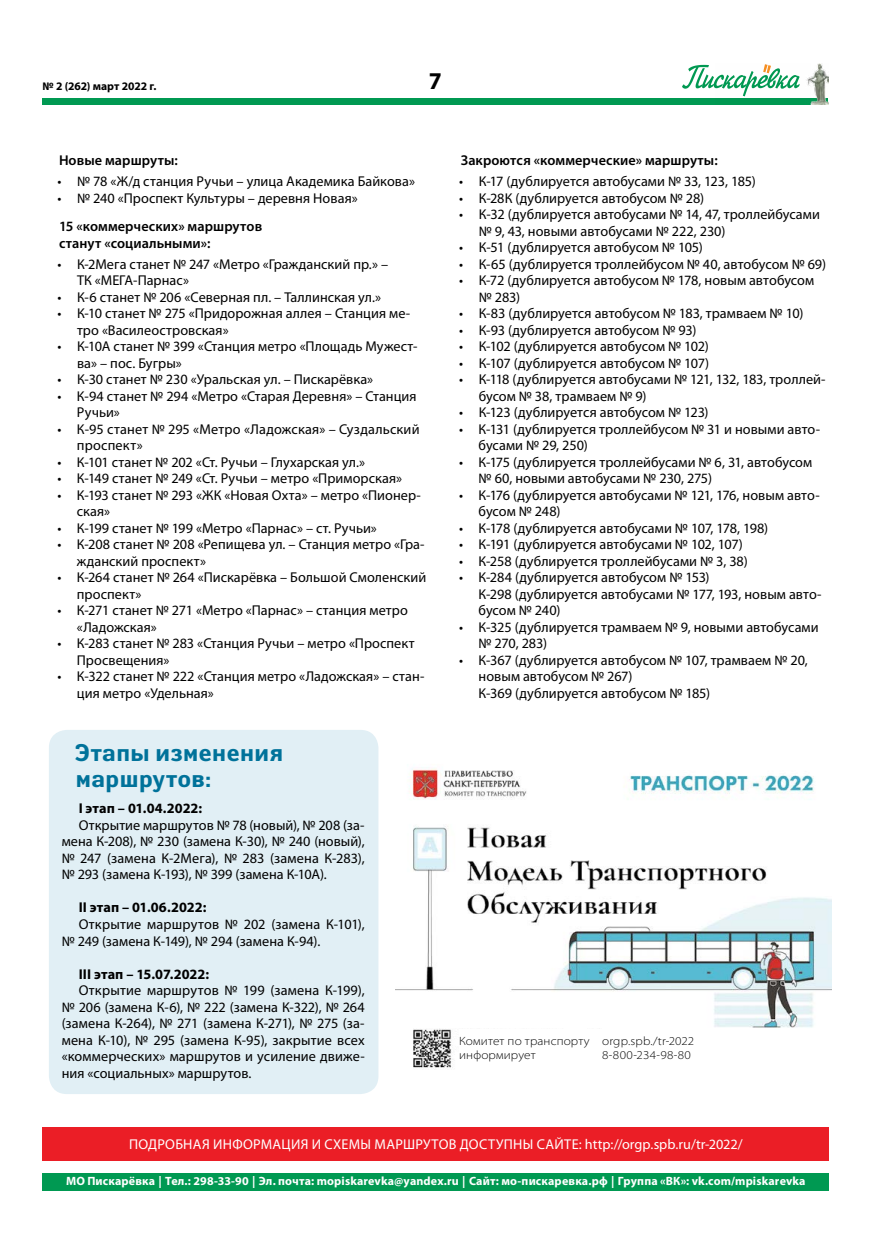
<style>
.page{position:relative;width:893px;height:1255px;background:#fff}
.page>*{position:absolute;margin:0;border:0;box-sizing:border-box;transform-origin:0 0}
.t1{font:700 24.15px "Myriad Pro";color:#000}
.t2{font:700 24px/25.8px "Yanus C";letter-spacing:-.005em;color:#00729a}
.t3{font:14.25px/16.5px "Myriad Pro";letter-spacing:.005em;color:#000}
.t4{font:600 14.25px/16.5px "Myriad Pro";letter-spacing:.005em;color:#000}
.t5{font:14.25px "Myriad Pro";letter-spacing:.015em;color:#fff}
.t6{font:700 14.25px "Myriad Pro";letter-spacing:.005em;color:#000}
.t7{font:700 12px "Myriad Pro";letter-spacing:.015em;color:#fff}
.t8{font:300 semi-expanded 12px/13.5px "Myriad Pro";letter-spacing:.015em;color:#000}
.t9{font:700 11.55px "Myriad Pro";letter-spacing:-.005em;color:#000}
</style>
<div class="page">
<div style="left:43px;top:98px;width:785px;height:7px;background:#009952"></div>
<svg style="left:682px;top:64px;width:34px;height:25px"></svg>
<img style="left:716px;top:64px;width:112px;height:41px">
<div style="left:43px;top:1173px;width:786px;height:17px;background:#009952"></div>
<div style="left:49px;top:730px;width:329px;height:363px;background:#e1eff5;border-radius:18px"></div>
<div style="left:43px;top:1126px;width:786px;height:33px;background:#eb1e26"></div>
<img style="left:396px;top:768px;width:436px;height:300px">
<div style="left:459px;top:1029px;width:160px;height:36px;background:#fff"></div>
<div style="left:602px;top:1027px;width:143px;height:39px;background:#fff"></div>
<p class="t9" style="left:43px;top:78px;width:115px">№ 2 (262) март 2022 г.</p>
<h1 class="t1" style="left:429px;top:65px;width:15px">7</h1>
<p class="t4" style="left:59px;top:152px;width:120px">Новые маршруты:</p>
<p class="t3" style="left:58px;top:173px;width:359px">• № 78 «Ж/д станция Ручьи – улица Академика Байкова»</p>
<p class="t3" style="left:58px;top:189px;width:302px">• № 240 «Проспект Культуры – деревня Новая»</p>
<p class="t4" style="left:59px;top:218px;width:205px">15 «коммерческих» маршрутов станут «социальными»:</p>
<p class="t3" style="left:77px;top:255px;width:313px;text-indent:-19px">• К-2Мега станет № 247 «Метро «Гражданский пр.» –<br>ТК «МЕГА-Парнас»</p>
<p class="t3" style="left:58px;top:288px;width:325px">• К-6 станет № 206 «Северная пл. – Таллинская ул.»</p>
<p class="t3" style="left:77px;top:305px;width:335px;text-indent:-19px">• К-10 станет № 275 «Придорожная аллея – Станция ме‑ тро «Василеостровская»</p>
<p class="t3" style="left:77px;top:338px;width:342px;text-indent:-19px">• К-10А станет № 399 «Станция метро «Площадь Мужест‑ ва» – пос. Бугры»</p>
<p class="t3" style="left:58px;top:371px;width:317px">• К-30 станет № 230 «Уральская ул. – Пискарёвка»</p>
<p class="t3" style="left:77px;top:387px;width:341px;text-indent:-19px">• К-94 станет № 294 «Метро «Старая Деревня» – Станция<br>Ручьи»</p>
<p class="t3" style="left:77px;top:420px;width:344px;text-indent:-19px">• К-95 станет № 295 «Метро «Ладожская» – Суздальский проспект»</p>
<p class="t3" style="left:57px;top:453px;width:309px">• К-101 станет № 202 «Ст. Ручьи – Глухарская ул.»</p>
<p class="t3" style="left:57px;top:470px;width:346px">• К-149 станет № 249 «Ст. Ручьи – метро «Приморская»</p>
<p class="t3" style="left:77px;top:486px;width:346px;text-indent:-19px">• К-193 станет № 293 «ЖК «Новая Охта» – метро «Пионер‑ ская»</p>
<p class="t3" style="left:57px;top:519px;width:321px">• К-199 станет № 199 «Метро «Парнас» – ст. Ручьи»</p>
<p class="t3" style="left:77px;top:536px;width:349px;text-indent:-19px">• К-208 станет № 208 «Репищева ул. – Станция метро «Гра‑ жданский проспект»</p>
<p class="t3" style="left:77px;top:569px;width:351px;text-indent:-19px">• К-264 станет № 264 «Пискарёвка – Большой Смоленский проспект»</p>
<p class="t3" style="left:77px;top:602px;width:333px;text-indent:-19px">• К-271 станет № 271 «Метро «Парнас» – станция метро «Ладожская»</p>
<p class="t3" style="left:77px;top:635px;width:339px;text-indent:-19px">• К-283 станет № 283 «Станция Ручьи – метро «Проспект<br>Просвещения»</p>
<p class="t3" style="left:77px;top:668px;width:349px;text-indent:-19px">• К-322 станет № 222 «Станция метро «Ладожская» – стан‑ ция метро «Удельная»</p>
<h2 class="t2" style="left:75px;top:740px;width:210px">Этапы изменения маршрутов:</h2>
<p class="t6" style="left:79px;top:799px;width:125px">I этап – 01.04.2022:</p>
<p class="t3" style="left:62px;top:816px;width:304px;text-align:justify;text-indent:17px">Открытие маршрутов № 78 (новый), № 208 (за‑ мена К-208), № 230 (замена К-30), № 240 (новый), № 247 (замена К-2Мега), № 283 (замена К-283), № 293 (замена К-193), № 399 (замена К-10А).</p>
<p class="t6" style="left:79px;top:898px;width:129px">II этап – 01.06.2022:</p>
<p class="t3" style="left:62px;top:915px;width:304px;text-indent:17px">Открытие маршрутов № 202 (замена К-101), № 249 (замена К-149), № 294 (замена К-94).</p>
<p class="t6" style="left:79px;top:964px;width:132px">III этап – 15.07.2022:</p>
<p class="t3" style="left:62px;top:981px;width:305px;text-align:justify;text-indent:17px">Открытие маршрутов № 199 (замена К-199), № 206 (замена К-6), № 222 (замена К-322), № 264 (замена К-264), № 271 (замена К-271), № 275 (за‑ мена К-10), № 295 (замена К-95), закрытие всех «коммерческих» маршрутов и усиление движе‑ ния «социальных» маршрутов.</p>
<p class="t4" style="left:461px;top:152px;width:258px">Закроются «коммерческие» маршруты:</p>
<p class="t3" style="left:459px;top:173px;width:298px">• К-17 (дублируется автобусами № 33, 123, 185)</p>
<p class="t3" style="left:459px;top:189px;width:246px">• К-28К (дублируется автобусом № 28)</p>
<p class="t3" style="left:479px;top:206px;width:343px;text-indent:-19px">• К-32 (дублируется автобусами № 14, 47, троллейбусами № 9, 43, новыми автобусами № 222, 230)</p>
<p class="t3" style="left:459px;top:239px;width:245px">• К-51 (дублируется автобусом № 105)</p>
<p class="t3" style="left:459px;top:255px;width:368px">• К-65 (дублируется троллейбусом № 40, автобусом № 69)</p>
<p class="t3" style="left:479px;top:272px;width:337px;text-indent:-19px">• К-72 (дублируется автобусом № 178, новым автобусом № 283)</p>
<p class="t3" style="left:459px;top:305px;width:346px">• К-83 (дублируется автобусом № 183, трамваем № 10)</p>
<p class="t3" style="left:459px;top:321px;width:239px">• К-93 (дублируется автобусом № 93)</p>
<p class="t3" style="left:459px;top:338px;width:251px">• К-102 (дублируется автобусом № 102)</p>
<p class="t3" style="left:459px;top:354px;width:251px">• К-107 (дублируется автобусом № 107)</p>
<p class="t3" style="left:479px;top:371px;width:348px;text-indent:-19px">• К-118 (дублируется автобусами № 121, 132, 183, троллей‑ бусом № 38, трамваем № 9)</p>
<p class="t3" style="left:459px;top:404px;width:251px">• К-123 (дублируется автобусом № 123)</p>
<p class="t3" style="left:479px;top:420px;width:343px;text-indent:-19px">• К-131 (дублируется троллейбусом № 31 и новыми авто‑ бусами № 29, 250)</p>
<p class="t3" style="left:479px;top:453px;width:335px;text-indent:-19px">• К-175 (дублируется троллейбусами № 6, 31, автобусом № 60, новыми автобусами № 230, 275)</p>
<p class="t3" style="left:479px;top:486px;width:343px;text-indent:-19px">• К-176 (дублируется автобусами № 121, 176, новым авто‑ бусом № 248)</p>
<p class="t3" style="left:459px;top:519px;width:311px">• К-178 (дублируется автобусами № 107, 178, 198)</p>
<p class="t3" style="left:459px;top:536px;width:285px">• К-191 (дублируется автобусами № 102, 107)</p>
<p class="t3" style="left:459px;top:552px;width:290px">• К-258 (дублируется троллейбусами № 3, 38)</p>
<p class="t3" style="left:479px;top:569px;width:344px;text-indent:-19px">• К-284 (дублируется автобусом № 153)<br>К-298 (дублируется автобусами № 177, 193, новым авто‑ бусом № 240)</p>
<p class="t3" style="left:479px;top:618px;width:342px;text-indent:-19px">• К-325 (дублируется трамваем № 9, новыми автобусами № 270, 283)</p>
<p class="t3" style="left:479px;top:651px;width:331px;text-indent:-19px">• К-367 (дублируется автобусом № 107, трамваем № 20, новым автобусом № 267)<br>К-369 (дублируется автобусом № 185)</p>
<p class="t8" style="left:459px;top:1034px;width:132px">Комитет по транспорту информирует</p>
<p class="t8" style="left:602px;top:1034px;width:94px">orgp.spb./tr-2022<br>8-800-234-98-80</p>
<p class="t5" style="left:129px;top:1135px;width:615px">ПОДРОБНАЯ ИНФОРМАЦИЯ И СХЕМЫ МАРШРУТОВ ДОСТУПНЫ САЙТЕ: http://orgp.spb.ru/tr-2022/</p>
<p class="t7" style="left:66px;top:1173px;width:741px">МО Пискарёвка | Тел.: 298-33-90 | Эл. почта: mopiskarevka@yandex.ru | Сайт: мo-пискаревка.рф | Группа «ВК»: vk.com/mpiskarevka</p>
</div>
